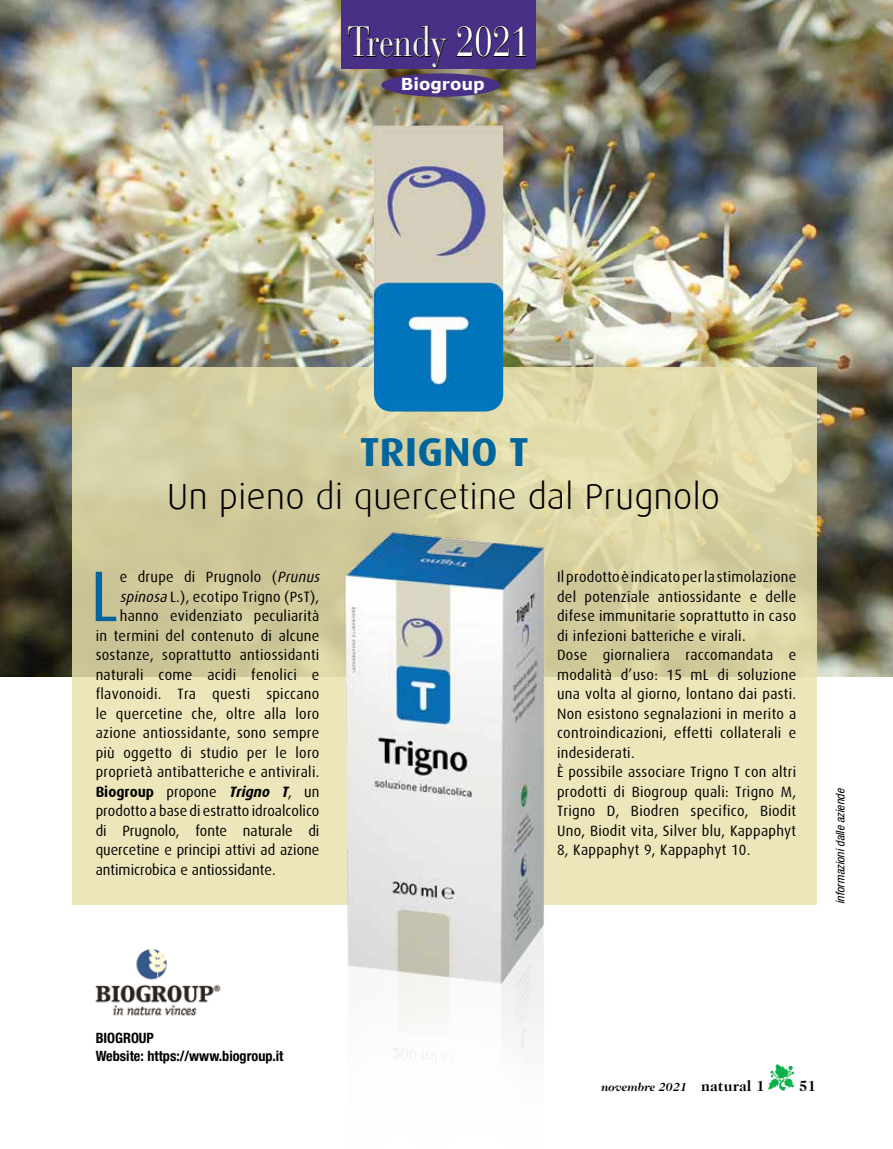
<style>
.page{position:relative;width:893px;height:1149px;background:#fff}
.page>*{position:absolute;margin:0;border:0;box-sizing:border-box;transform-origin:0 0}
.t1{font:71.7px "Dax";color:#00649d;scale:.96 1}
.t2{font:42.15px "Bauer Bodoni";letter-spacing:-.01em;color:#f2f0f2;scale:.8 1}
.t3{font:700 40.5px "Dax";color:#00649d;scale:1.05 1}
.t4{font:300 36.45px "Dax";color:#000;scale:1.05 1}
.t5{font:700 16.5px "Verdana";color:#fff}
.t6{font:15px/19.5px "Dax";letter-spacing:.02em;color:#000;scale:.96 1}
.t7{font:15px "Dax";color:#000;scale:.96 1}
.t8{font:700 15px "Caslon 224 IT Cby BT";color:#000}
.t9{font:700 condensed 14.25px/17.2px "Helvetica Neue LT Std";color:#000}
.t10{font:italic condensed 12px "Helvetica Neue LT Std";color:#000}
.t11{font:italic 700 12px "Caslon 224 IT Cby BT";color:#000}
.s1{color:#fff}
.s2{font-style:italic}
.s3{font-weight:700}
.s4{font-weight:700;font-style:italic}
.s5{color:#0db14b}
.s6{font-style:normal;font-size:15px}
</style>
<div class="page">
<img style="left:0;top:0;width:893px;height:676px">
<img style="left:95px;top:949px;width:126px;height:67px">
<div style="left:341px;top:0;width:195px;height:68px;background:#493087"></div>
<div style="left:381px;top:73px;width:119px;height:24px;background:#493087;border-radius:50%"></div>
<svg style="left:348px;top:24px;width:100px;height:45px"></svg>
<svg style="left:456px;top:26px;width:70px;height:32px"></svg>
<svg style="left:72px;top:367px;width:744px;height:537px;background:#ded8ab"></svg>
<img style="left:374px;top:126px;width:129px;height:285px">
<img style="left:319px;top:515px;width:238px;height:547px">
<h2 class="t2" style="left:348px;top:17px;width:229px">Trendy <span class="s1">2021</span></h2>
<p class="t5" style="left:401px;top:73px;width:85px">Biogroup</p>
<h3 class="t3" style="left:360px;top:429px;width:162px">TRIGNO T</h3>
<h3 class="t4" style="left:167px;top:476px;width:529px">Un pieno di quercetine dal Prugnolo</h3>
<h1 class="t1" style="left:90px;top:556px;width:31px">L</h1>
<p class="t6" style="left:120px;top:567px;width:213px">e drupe di Prugnolo (<span class="s2">Prunus</span></p>
<p class="t6" style="left:120px;top:586px;width:209px"><span class="s2">spinosa</span> L.), ecotipo Trigno (PsT),</p>
<p class="t6" style="left:120px;top:606px;width:209px">hanno evidenziato peculiarità</p>
<p class="t6" style="left:96px;top:625px;width:235px">in termini del contenuto di alcune</p>
<p class="t6" style="left:96px;top:645px;width:235px">sostanze, soprattutto antiossidanti</p>
<p class="t6" style="left:96px;top:664px;width:235px">naturali come acidi fenolici e</p>
<p class="t6" style="left:96px;top:684px;width:235px">flavonoidi. Tra questi spiccano</p>
<p class="t6" style="left:96px;top:703px;width:235px">le quercetine che, oltre alla loro</p>
<p class="t6" style="left:96px;top:723px;width:235px">azione antiossidante, sono sempre</p>
<p class="t6" style="left:96px;top:742px;width:235px">più oggetto di studio per le loro</p>
<p class="t6" style="left:96px;top:762px;width:235px">proprietà antibatteriche e antivirali.</p>
<p class="t7" style="left:96px;top:783px;width:235px"><span class="s3">Biogroup</span> propone <span class="s4">Trigno T</span>, un</p>
<p class="t7" style="left:96px;top:802px;width:235px">prodotto a base di estratto idroalcolico</p>
<p class="t7" style="left:96px;top:822px;width:235px">di Prugnolo, fonte naturale di</p>
<p class="t7" style="left:96px;top:841px;width:235px">quercetine e principi attivi ad azione</p>
<p class="t7" style="left:96px;top:861px;width:189px">antimicrobica e antiossidante.</p>
<p class="t6" style="left:557px;top:567px;width:251px">Il prodotto è indicato per la stimolazione del potenziale antiossidante e delle difese immunitarie soprattutto in caso di infezioni batteriche e virali.<br>Dose giornaliera raccomandata e modalità d’uso: 15 mL di soluzione una volta al giorno, lontano dai pasti.<br>Non esistono segnalazioni in merito a controindicazioni, effetti collaterali e indesiderati.<br>È possibile associare Trigno T con altri prodotti di Biogroup quali: Trigno M, Trigno D, Biodren specifico, Biodit Uno, Biodit vita, Silver blu, Kappaphyt 8, Kappaphyt 9, Kappaphyt 10.</p>
<p class="t10" style="left:833px;top:903px;width:117px;rotate:-90deg">informazioni dalle aziende</p>
<p class="t9" style="left:96px;top:1029px;width:189px">BIOGROUP<br>Website: https://www.biogroup.it</p>
<p class="t8" style="left:768px;top:1076px;width:49px"><span class="s5">▼</span> 51</p>
<p class="t11" style="left:602px;top:1079px;width:165px">novembre 2021 <span class="s6">natural 1</span></p>
</div>
